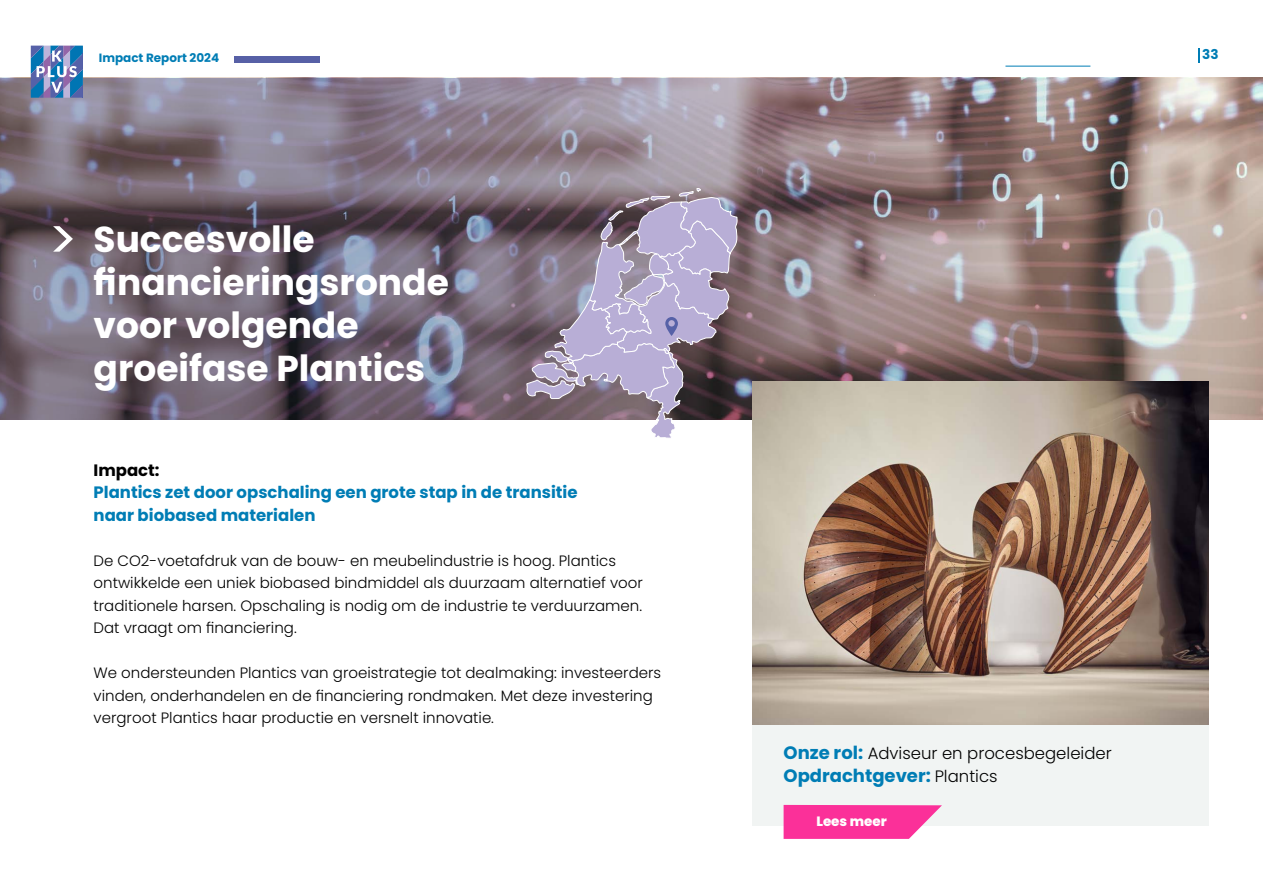
<style>
.page{position:relative;width:1263px;height:893px;background:#fff}
.page>*{position:absolute;margin:0;border:0;box-sizing:border-box;transform-origin:0 0}
.t1{font:700 36px/43.2px "Poppins";color:#fff}
.t2{font:700 18px "Poppins";color:#007db5}
.t3{font:700 16.5px/22.5px "Poppins";color:#007db5}
.t4{font:300 16.5px "Poppins";color:#000}
.t5{font:700 16.5px "Poppins";color:#000}
.t6{font:300 15px/22.5px "Poppins";color:#000}
.t7{font:800 13.5px "Poppins";color:#fff}
.t8{font:700 13.5px "Poppins";color:#007db5}
.t9{font:700 12px "Poppins";color:#007db5}
.s1{font-weight:700;font-size:18px;color:#007db5}
.s2{font-weight:300;font-size:16.5px;color:#000}
</style>
<div class="page">
<img style="left:0;top:78px;width:1263px;height:342px">
<svg style="left:53px;top:226px;width:20px;height:26px"></svg>
<img style="left:753px;top:381px;width:456px;height:345px">
<div style="left:753px;top:726px;width:456px;height:100px;background:#f1f4f3"></div>
<svg style="left:783px;top:805px;width:159px;height:34px;background:#fa46a3"></svg>
<svg style="left:526px;top:188px;width:211px;height:250px;background:#9b8fa3"></svg>
<svg style="left:31px;top:46px;width:52px;height:52px;background:#6187bc"></svg>
<div style="left:234px;top:56px;width:86px;height:6px;background:#5760a6"></div>
<svg style="left:1198px;top:48px;width:1px;height:14px"></svg>
<hr style="left:1005px;top:66px;width:85px;height:1px;background:#007db5">
<p class="t9" style="left:99px;top:51px;width:122px">Impact Report 2024</p>
<p class="t8" style="left:1202px;top:47px;width:18px">33</p>
<h1 class="t1" style="left:94px;top:218px;width:357px">Succesvolle financieringsronde voor volgende groeifase Plantics</h1>
<p class="t5" style="left:94px;top:460px;width:68px">Impact:</p>
<p class="t3" style="left:94px;top:481px;width:485px">Plantics zet door opschaling een grote stap in de transitie naar biobased materialen</p>
<p class="t6" style="left:94px;top:549px;width:551px">De CO2-voetafdruk van de bouw- en meubelindustrie is hoog. Plantics ontwikkelde een uniek biobased bindmiddel als duurzaam alternatief voor traditionele harsen. Opschaling is nodig om de industrie te verduurzamen.<br>Dat vraagt om financiering.</p>
<p class="t6" style="left:94px;top:662px;width:569px">We ondersteunden Plantics van groeistrategie tot dealmaking: investeerders vinden, onderhandelen en de financiering rondmaken. Met deze investering vergroot Plantics haar productie en versnelt innovatie.</p>
<p class="t4" style="left:783px;top:744px;width:330px"><span class="s1">Onze rol:</span> Adviseur en procesbegeleider</p>
<p class="t2" style="left:783px;top:765px;width:215px">Opdrachtgever: <span class="s2">Plantics</span></p>
<p class="t7" style="left:816px;top:813px;width:72px">Lees meer</p>
</div>
